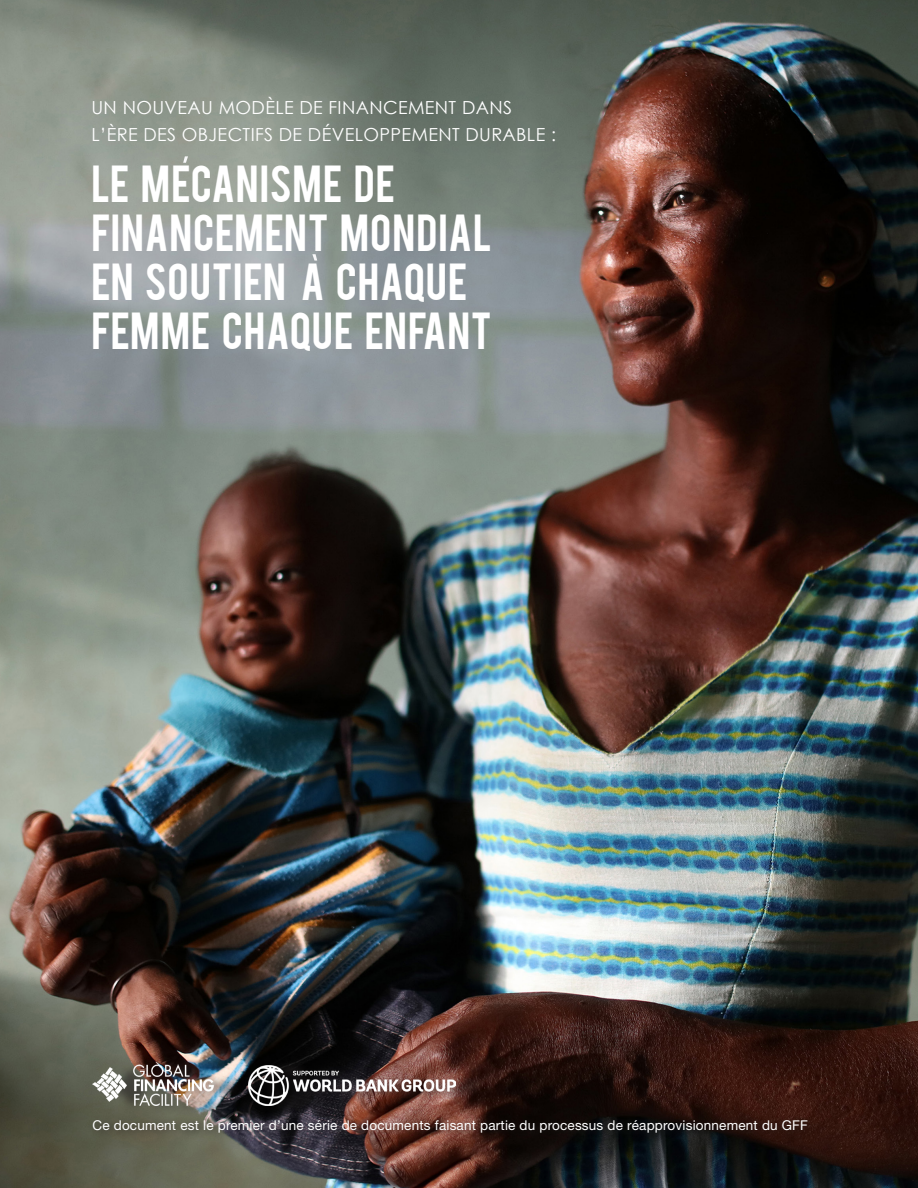
<style>
.page{position:relative;width:918px;height:1188px;background:#fff}
.page>*{position:absolute;margin:0;border:0;box-sizing:border-box;transform-origin:0 0}
.t1{font:40.95px/49.2px "Bebas";letter-spacing:.02em;color:#fff}
.t2{font:18px/27.3px "Century Gothic";letter-spacing:.02em;color:#fff}
.t3{font:13.5px "Helvetica Neue";letter-spacing:.015em;color:#fff}
</style>
<div class="page">
<img style="left:0;top:0;width:918px;height:1188px">
<div style="left:107px;top:1059px;width:378px;height:57px;background:#231f20;opacity:.75"></div>
<img style="left:92px;top:1064px;width:364px;height:42px">
<div style="left:87px;top:1114px;width:730px;height:28px;background:#231f20;opacity:.75"></div>
<svg style="left:183px;top:156px;width:5px;height:7px"></svg>
<svg style="left:312px;top:254px;width:5px;height:7px"></svg>
<h2 class="t2" style="left:92px;top:94px;width:466px">UN NOUVEAU MODÈLE DE FINANCEMENT DANS<br>L’ÈRE DES OBJECTIFS DE DÉVELOPPEMENT DURABLE :</h2>
<h1 class="t1" style="left:92px;top:156px;width:402px">LE MECANISME DE<br>FINANCEMENT MONDIAL<br>EN SOUTIEN A CHAQUE<br>FEMME CHAQUE ENFANT</h1>
<p class="t3" style="left:92px;top:1117px;width:717px">Ce document est le premier d’une série de documents faisant partie du processus de réapprovisionnement du GFF</p>
</div>
